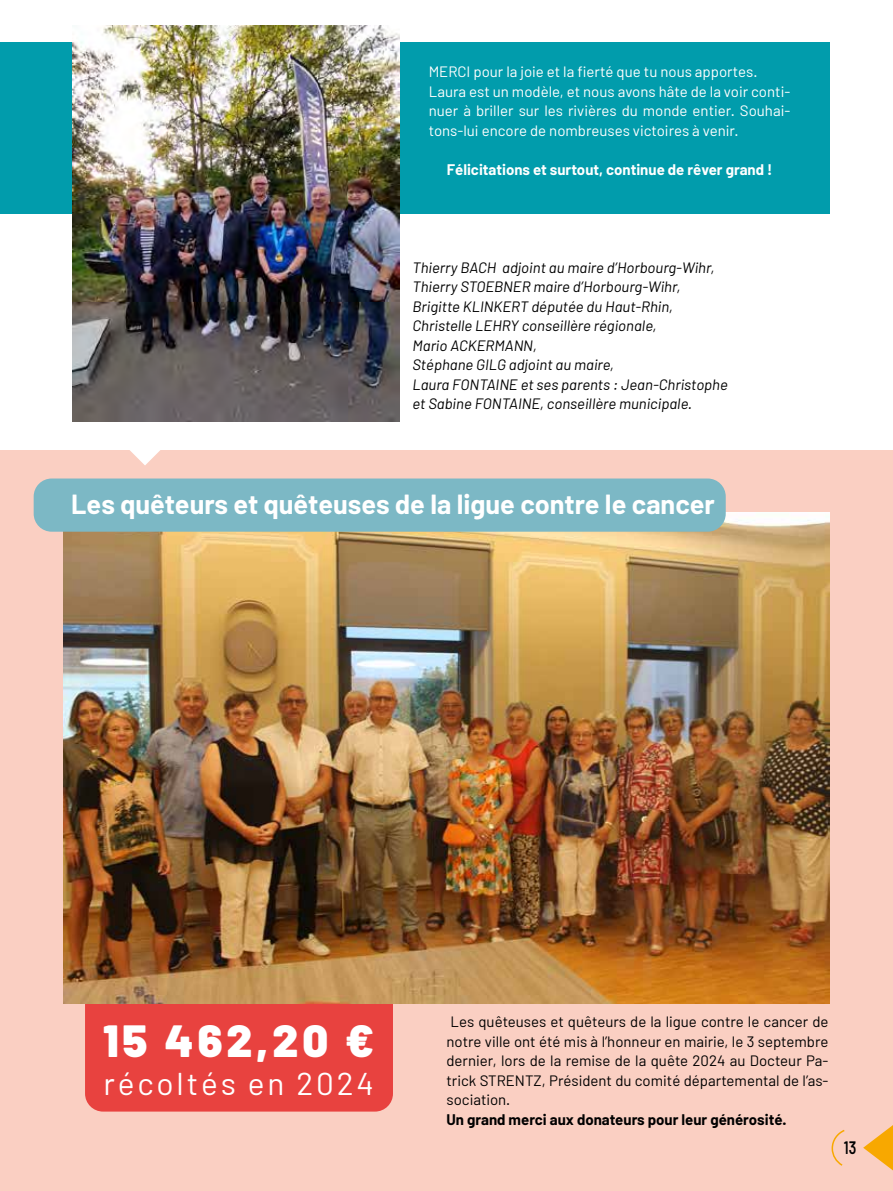
<style>
.page{position:relative;width:893px;height:1191px;background:#fff}
.page>*{position:absolute;margin:0;border:0;box-sizing:border-box;transform-origin:0 0}
.t1{font:900 45px "Barlow";letter-spacing:.09em;color:#fff}
.t2{font:31.5px "Barlow";letter-spacing:.09em;color:#fff}
.t3{font:700 27px "Barlow";color:#fff}
.t4{font:600 18px "Barlow";color:#000;scale:.8 1}
.t5{font:italic 15px/19.5px "Barlow";color:#000}
.t6{font:15px/19.5px "Barlow";color:#000;text-align:justify}
.t7{font:15px/19.5px "Barlow";color:#fff}
.t8{font:700 15px "Barlow";color:#fff}
.t9{font:700 15px "Barlow";color:#000}
</style>
<div class="page">
<div style="left:0;top:451px;width:893px;height:740px;background:#facfc2"></div>
<div style="left:85px;top:980px;width:308px;height:131px;background:#e8423f;border-radius:18px"></div>
<div style="left:0;top:43px;width:829px;height:171px;background:#019cac"></div>
<img style="left:64px;top:512px;width:765px;height:491px">
<div style="left:34px;top:478px;width:692px;height:53px;background:#7cb8c5;border-radius:18px"></div>
<img style="left:72px;top:26px;width:328px;height:395px">
<svg style="left:128px;top:450px;width:34px;height:15px"></svg>
<svg style="left:863px;top:1125px;width:30px;height:45px"></svg>
<svg style="left:831px;top:1129px;width:14px;height:37px"></svg>
<p class="t7" style="left:429px;top:62px;width:363px">MERCI pour la joie et la fierté que tu nous apportes.<br>Laura est un modèle, et nous avons hâte de la voir conti&shy;nuer à briller sur les rivières du monde entier. Souhai&shy;tons-lui encore de nombreuses victoires à venir.</p>
<p class="t8" style="left:447px;top:160px;width:327px">Félicitations et surtout, continue de rêver grand !</p>
<p class="t5" style="left:412px;top:257px;width:317px">Thierry BACH adjoint au maire d’Horbourg-Wihr, Thierry STOEBNER maire d’Horbourg-Wihr, Brigitte KLINKERT députée du Haut-Rhin, Christelle LEHRY conseillère régionale,<br>Mario ACKERMANN,<br>Stéphane GILG adjoint au maire,<br>Laura FONTAINE et ses parents : Jean-Christophe et Sabine FONTAINE, conseillère municipale.</p>
<h3 class="t3" style="left:71px;top:488px;width:645px">Les quêteurs et quêteuses de la ligue contre le cancer</h3>
<h1 class="t1" style="left:103px;top:1013px;width:272px">15 462,20 €</h1>
<h2 class="t2" style="left:103px;top:1064px;width:272px">récoltés en 2024</h2>
<p class="t6" style="left:446px;top:1011px;width:384px">Les quêteuses et quêteurs de la ligue contre le cancer de notre ville ont été mis à l’honneur en mairie, le 3 septembre dernier, lors de la remise de la quête 2024 au Docteur Pa&shy;trick STRENTZ, Président du comité départemental de l’as&shy;sociation.</p>
<p class="t9" style="left:446px;top:1110px;width:342px">Un grand merci aux donateurs pour leur générosité.</p>
<p class="t4" style="left:844px;top:1136px;width:17px">13</p>
</div>
